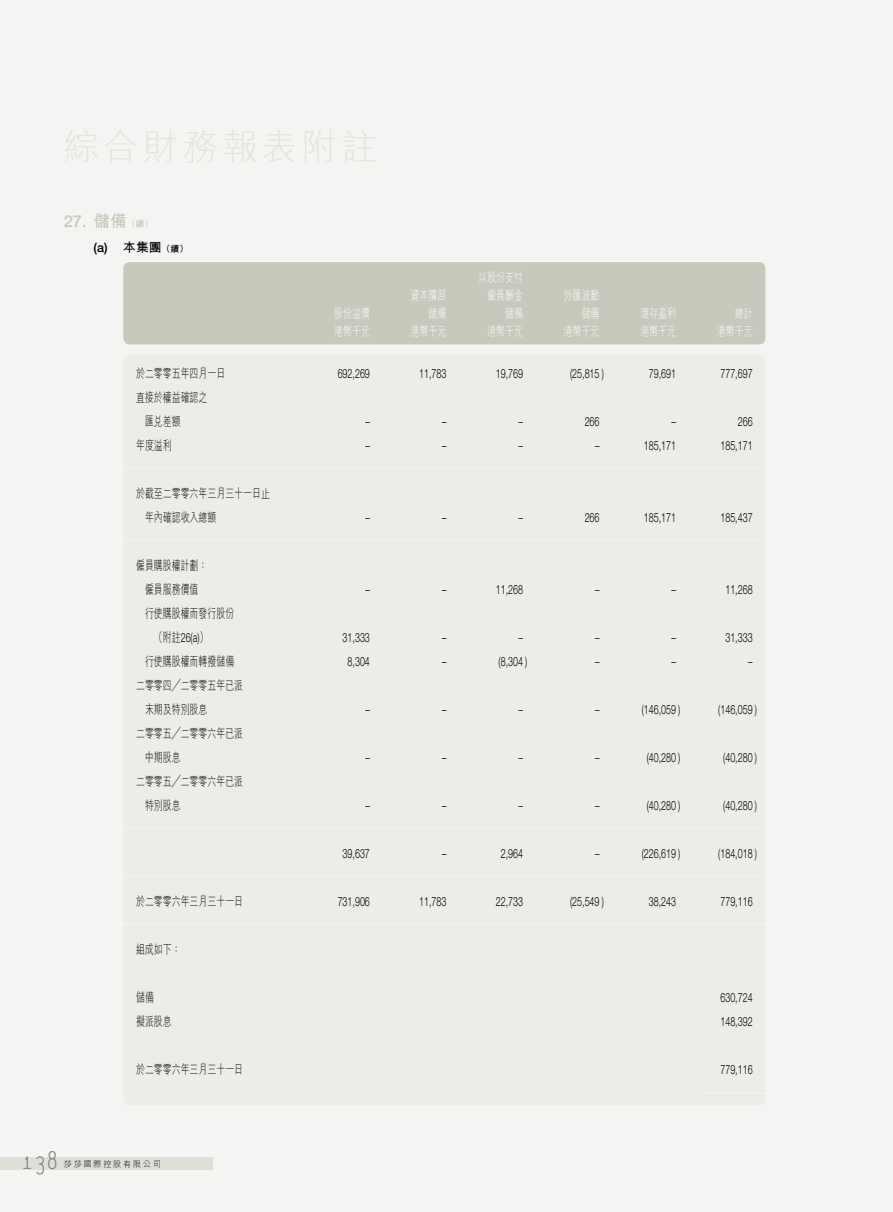
<style>
.page{position:relative;width:893px;height:1212px;background:#f4f4f2}
.page>*{position:absolute;margin:0;border:0;box-sizing:border-box;transform-origin:0 0}
.t1{font:100 27px "Platelet";color:#898989}
.t2{font:500 16.5px "Helvetica Neue";color:#c9c8bc}
.t3{font:300 12.75px "Helvetica Neue";color:#000;scale:.7 1}
.t4{font:300 12.75px/24px "M Hei HK";color:#000;scale:.7 1}
.t5{font:300 12.75px "M Hei HK";color:#fff;scale:.7 1}
.t6{font:500 12.75px "Helvetica Neue";color:#000}
.t7{font:300 8.25px "M Hei HK";letter-spacing:.2em;color:#000}
.s1{font-family:"M Hei HK";font-weight:700}
.s2{font-family:"M Hei HK";font-weight:700;font-size:9px}
.s3{font-family:"M Hei HK"}
</style>
<div class="page">
<div style="left:0;top:1157px;width:213px;height:12px;background:#dfded7"></div>
<div style="left:123px;top:355px;width:642px;height:750px;background:#ecece8;border-radius:6px"></div>
<div style="left:123px;top:262px;width:642px;height:82px;background:#c9c8bc;border-radius:6px"></div>
<hr style="left:123px;top:468px;width:642px;height:1px;background:#f4f4f2">
<hr style="left:123px;top:540px;width:642px;height:1px;background:#f4f4f2">
<hr style="left:123px;top:828px;width:642px;height:1px;background:#f4f4f2">
<hr style="left:123px;top:876px;width:642px;height:1px;background:#f4f4f2">
<hr style="left:123px;top:924px;width:642px;height:1px;background:#f4f4f2">
<hr style="left:702px;top:1044px;width:63px;height:1px;background:#f4f4f2">
<hr style="left:702px;top:1092px;width:63px;height:1px;background:#f4f4f2">
<p class="t2" style="left:64px;top:212px;width:91px">27. <span class="s1">儲備</span><span class="s2">（續）</span></p>
<p class="t6" style="left:94px;top:240px;width:97px">(a) <span class="s1">本集團</span><span class="s2">（續）</span></p>
<p class="t5" style="left:478px;top:268px;width:65px">以股份支付</p>
<p class="t5" style="left:411px;top:286px;width:53px">資本贖回</p>
<p class="t5" style="left:487px;top:286px;width:53px">僱員酬金</p>
<p class="t5" style="left:564px;top:286px;width:53px">外匯波動</p>
<p class="t5" style="left:334px;top:304px;width:53px">股份溢價</p>
<p class="t5" style="left:429px;top:304px;width:27px">儲備</p>
<p class="t5" style="left:505px;top:304px;width:27px">儲備</p>
<p class="t5" style="left:582px;top:304px;width:27px">儲備</p>
<p class="t5" style="left:640px;top:304px;width:53px">滾存盈利</p>
<p class="t5" style="left:735px;top:304px;width:27px">總計</p>
<p class="t5" style="left:334px;top:322px;width:53px">港幣千元</p>
<p class="t5" style="left:411px;top:322px;width:53px">港幣千元</p>
<p class="t5" style="left:487px;top:322px;width:53px">港幣千元</p>
<p class="t5" style="left:564px;top:322px;width:53px">港幣千元</p>
<p class="t5" style="left:640px;top:322px;width:53px">港幣千元</p>
<p class="t5" style="left:717px;top:322px;width:53px">港幣千元</p>
<p class="t4" style="left:136px;top:360px;width:129px">於二零零五年四月一日</p>
<p class="t3" style="left:338px;top:365px;width:48px">692,269</p>
<p class="t3" style="left:419px;top:365px;width:40px">11,783</p>
<p class="t3" style="left:496px;top:365px;width:40px">19,769</p>
<p class="t3" style="left:570px;top:365px;width:50px">(25,815 )</p>
<p class="t3" style="left:649px;top:365px;width:40px">79,691</p>
<p class="t3" style="left:720px;top:365px;width:48px">777,697</p>
<p class="t4" style="left:145px;top:384px;width:91px;text-indent:-9px">直接於權益確認之匯兌差額</p>
<p class="t3" style="left:365px;top:413px;width:8px">–</p>
<p class="t3" style="left:442px;top:413px;width:8px">–</p>
<p class="t3" style="left:519px;top:413px;width:8px">–</p>
<p class="t3" style="left:585px;top:413px;width:23px">266</p>
<p class="t3" style="left:672px;top:413px;width:8px">–</p>
<p class="t3" style="left:738px;top:413px;width:23px">266</p>
<p class="t4" style="left:136px;top:432px;width:52px">年度溢利</p>
<p class="t3" style="left:365px;top:437px;width:8px">–</p>
<p class="t3" style="left:442px;top:437px;width:8px">–</p>
<p class="t3" style="left:519px;top:437px;width:8px">–</p>
<p class="t3" style="left:595px;top:437px;width:8px">–</p>
<p class="t3" style="left:644px;top:437px;width:48px">185,171</p>
<p class="t3" style="left:720px;top:437px;width:48px">185,171</p>
<p class="t4" style="left:145px;top:480px;width:180px;text-indent:-9px">於截至二零零六年三月三十一日止年內確認收入總額</p>
<p class="t3" style="left:365px;top:509px;width:8px">–</p>
<p class="t3" style="left:442px;top:509px;width:8px">–</p>
<p class="t3" style="left:519px;top:509px;width:8px">–</p>
<p class="t3" style="left:585px;top:509px;width:23px">266</p>
<p class="t3" style="left:644px;top:509px;width:48px">185,171</p>
<p class="t3" style="left:720px;top:509px;width:48px">185,437</p>
<p class="t4" style="left:136px;top:552px;width:103px;text-align:center">僱員購股權計劃：僱員服務價值</p>
<p class="t3" style="left:365px;top:581px;width:8px">–</p>
<p class="t3" style="left:442px;top:581px;width:8px">–</p>
<p class="t3" style="left:496px;top:581px;width:40px">11,268</p>
<p class="t3" style="left:595px;top:581px;width:8px">–</p>
<p class="t3" style="left:672px;top:581px;width:8px">–</p>
<p class="t3" style="left:725px;top:581px;width:40px">11,268</p>
<p class="t4" style="left:145px;top:600px;width:129px">行使購股權而發行股份</p>
<p class="t3" style="left:154px;top:629px;width:79px"><span class="s3">（附註</span>26(a)<span class="s3">）</span></p>
<p class="t3" style="left:343px;top:629px;width:40px">31,333</p>
<p class="t3" style="left:442px;top:629px;width:8px">–</p>
<p class="t3" style="left:519px;top:629px;width:8px">–</p>
<p class="t3" style="left:595px;top:629px;width:8px">–</p>
<p class="t3" style="left:672px;top:629px;width:8px">–</p>
<p class="t3" style="left:725px;top:629px;width:40px">31,333</p>
<p class="t4" style="left:145px;top:648px;width:129px">行使購股權而轉撥儲備</p>
<p class="t3" style="left:348px;top:653px;width:33px">8,304</p>
<p class="t3" style="left:442px;top:653px;width:8px">–</p>
<p class="t3" style="left:499px;top:653px;width:43px">(8,304 )</p>
<p class="t3" style="left:595px;top:653px;width:8px">–</p>
<p class="t3" style="left:672px;top:653px;width:8px">–</p>
<p class="t3" style="left:748px;top:653px;width:8px">–</p>
<p class="t4" style="left:145px;top:672px;width:142px;text-indent:-9px">二零零四╱二零零五年已派末期及特別股息</p>
<p class="t3" style="left:365px;top:701px;width:8px">–</p>
<p class="t3" style="left:442px;top:701px;width:8px">–</p>
<p class="t3" style="left:519px;top:701px;width:8px">–</p>
<p class="t3" style="left:595px;top:701px;width:8px">–</p>
<p class="t3" style="left:642px;top:701px;width:57px">(146,059 )</p>
<p class="t3" style="left:718px;top:701px;width:57px">(146,059 )</p>
<p class="t4" style="left:145px;top:720px;width:142px;text-indent:-9px">二零零五╱二零零六年已派中期股息</p>
<p class="t4" style="left:145px;top:768px;width:142px;text-indent:-9px">二零零五╱二零零六年已派特別股息</p>
<p class="t3" style="left:365px;top:749px;width:8px">–</p>
<p class="t3" style="left:442px;top:749px;width:8px">–</p>
<p class="t3" style="left:519px;top:749px;width:8px">–</p>
<p class="t3" style="left:595px;top:749px;width:8px">–</p>
<p class="t3" style="left:647px;top:749px;width:50px">(40,280 )</p>
<p class="t3" style="left:723px;top:749px;width:50px">(40,280 )</p>
<p class="t3" style="left:365px;top:797px;width:8px">–</p>
<p class="t3" style="left:442px;top:797px;width:8px">–</p>
<p class="t3" style="left:519px;top:797px;width:8px">–</p>
<p class="t3" style="left:595px;top:797px;width:8px">–</p>
<p class="t3" style="left:647px;top:797px;width:50px">(40,280 )</p>
<p class="t3" style="left:723px;top:797px;width:50px">(40,280 )</p>
<p class="t3" style="left:343px;top:845px;width:40px">39,637</p>
<p class="t3" style="left:442px;top:845px;width:8px">–</p>
<p class="t3" style="left:501px;top:845px;width:33px">2,964</p>
<p class="t3" style="left:595px;top:845px;width:8px">–</p>
<p class="t3" style="left:642px;top:845px;width:57px">(226,619 )</p>
<p class="t3" style="left:718px;top:845px;width:57px">(184,018 )</p>
<p class="t4" style="left:136px;top:888px;width:154px">於二零零六年三月三十一日</p>
<p class="t3" style="left:338px;top:893px;width:48px">731,906</p>
<p class="t3" style="left:419px;top:893px;width:40px">11,783</p>
<p class="t3" style="left:496px;top:893px;width:40px">22,733</p>
<p class="t3" style="left:570px;top:893px;width:50px">(25,549 )</p>
<p class="t3" style="left:649px;top:893px;width:40px">38,243</p>
<p class="t3" style="left:720px;top:893px;width:48px">779,116</p>
<p class="t4" style="left:136px;top:936px;width:65px">組成如下：</p>
<p class="t4" style="left:136px;top:984px;width:27px">儲備</p>
<p class="t3" style="left:720px;top:989px;width:48px">630,724</p>
<p class="t4" style="left:136px;top:1008px;width:52px">擬派股息</p>
<p class="t3" style="left:720px;top:1013px;width:48px">148,392</p>
<p class="t4" style="left:136px;top:1056px;width:154px">於二零零六年三月三十一日</p>
<p class="t3" style="left:720px;top:1061px;width:48px">779,116</p>
<h1 class="t1" style="left:21px;top:1151px;width:39px">138</h1>
<p class="t7" style="left:64px;top:1158px;width:99px">莎莎國際控股有限公司</p>
</div>
